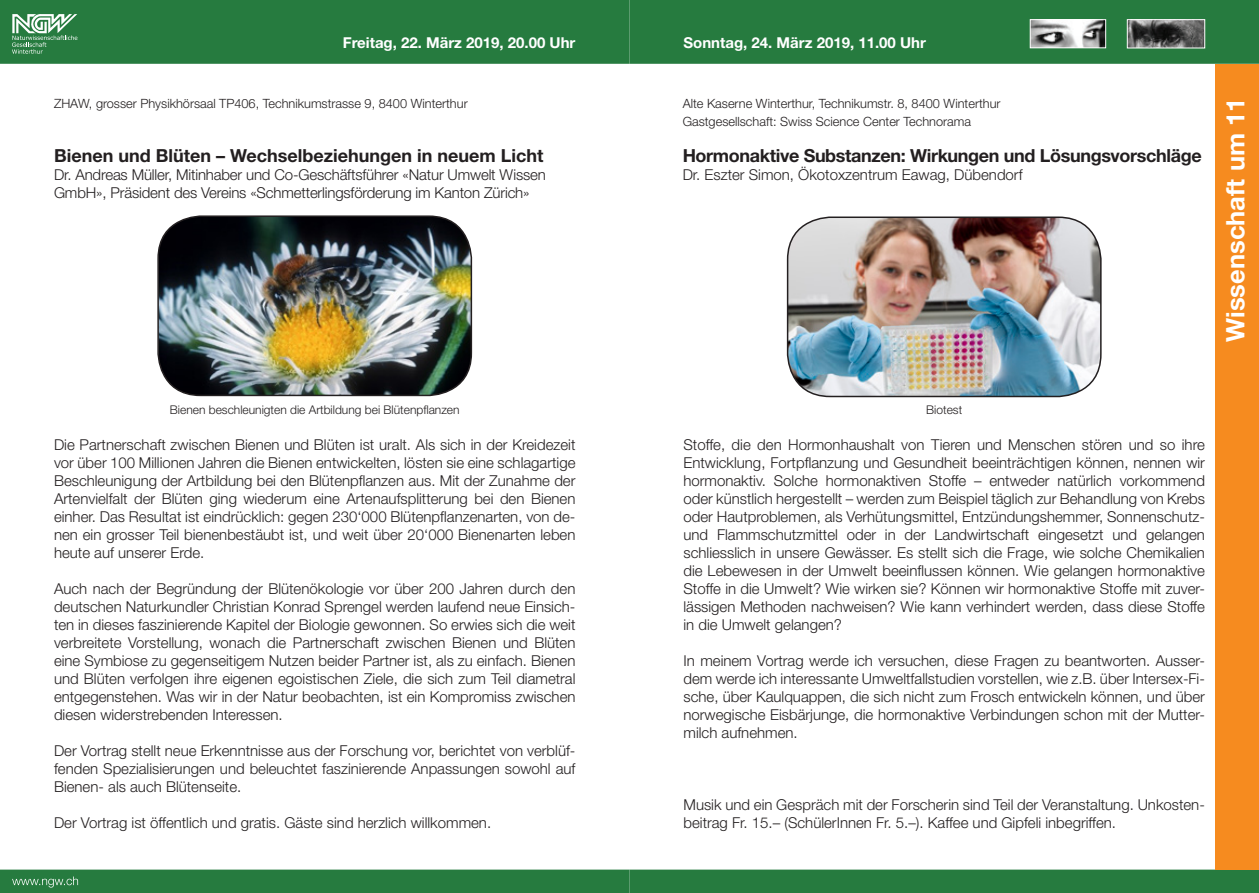
<style>
.page{position:relative;width:1259px;height:893px;background:#fff}
.page>*{position:absolute;margin:0;border:0;box-sizing:border-box;transform-origin:0 0}
.GS_Exkursionen{font:700 25.5px "Helvetica Neue";color:#fff}
.GS_Vortrag_Titel{font:700 18px "Helvetica Neue";letter-spacing:-.02em;color:#231f20}
.GS_Vortrag_Titel-2{font:700 18px "Helvetica Neue";color:#231f20}
.GS_Vortragstext{font:300 15px/18px "Helvetica Neue";color:#231f20;text-align:justify}
.t1{font:700 15px "Helvetica Neue";color:#fff}
.GS_Vortragstext_Kopf{font:300 12.75px "Helvetica Neue";color:#231f20}
.GS_Vortragstext-2{font:300 12px "Helvetica Neue";color:#231f20}
</style>
<div class="page">
<div style="left:0;top:0;width:1259px;height:64px;background:#267b3f"></div>
<img style="left:1032px;top:21px;width:72px;height:25px">
<div style="left:1030px;top:19px;width:76px;height:29px;border:1px solid #fff"></div>
<img style="left:1129px;top:21px;width:74px;height:25px">
<div style="left:1127px;top:19px;width:78px;height:29px;border:1px solid #fff"></div>
<div style="left:0;top:870px;width:1259px;height:23px;background:#267b3f"></div>
<img style="left:159px;top:216px;width:312px;height:179px">
<div style="left:157px;top:215px;width:315px;height:181px;border:2px solid #231f20;border-radius:43px"></div>
<img style="left:787px;top:217px;width:314px;height:179px">
<div style="left:787px;top:216px;width:314px;height:181px;border:2px solid #231f20;border-radius:43px"></div>
<div style="left:1215px;top:64px;width:44px;height:806px;background:#f68b1f"></div>
<p class="t1" style="left:343px;top:34px;width:234px">Freitag, 22. März 2019, 20.00 Uhr</p>
<p class="t1" style="left:683px;top:34px;width:244px">Sonntag, 24. März 2019, 11.00 Uhr</p>
<p class="GS_Vortragstext_Kopf" style="left:54px;top:96px;width:415px">ZHAW, grosser Physikhörsaal TP406, Technikumstrasse 9, 8400 Winterthur</p>
<p class="GS_Vortrag_Titel-2" style="left:54px;top:144px;width:491px">Bienen und Blüten – Wechselbeziehungen in neuem Licht</p>
<p class="GS_Vortragstext" style="left:54px;top:165px;width:493px">Dr. Andreas Müller, Mitinhaber und Co-Geschäftsführer «Natur Umwelt Wissen<br>GmbH», Präsident des Vereins «Schmetterlingsförderung im Kanton Zürich»</p>
<p class="GS_Vortragstext_Kopf" style="left:682px;top:96px;width:319px">Alte Kaserne Winterthur, Technikumstr. 8, 8400 Winterthur</p>
<p class="GS_Vortragstext_Kopf" style="left:682px;top:114px;width:290px">Gastgesellschaft: Swiss Science Center Technorama</p>
<p class="GS_Vortrag_Titel" style="left:682px;top:144px;width:520px">Hormonaktive Substanzen: Wirkungen und Lösungsvorschläge</p>
<p class="GS_Vortragstext" style="left:682px;top:165px;width:341px">Dr. Eszter Simon, Ökotoxzentrum Eawag, Dübendorf</p>
<p class="GS_Exkursionen" style="left:1219px;top:342px;width:246px;rotate:-90deg">Wissenschaft um 11</p>
<p class="GS_Vortragstext-2" style="left:170px;top:402px;width:291px">Bienen beschleunigten die Artbildung bei Blütenpflanzen</p>
<p class="GS_Vortragstext" style="left:54px;top:435px;width:523px">Die Partnerschaft zwischen Bienen und Blüten ist uralt. Als sich in der Kreidezeit vor über 100 Millionen Jahren die Bienen entwickelten, lösten sie eine schlagartige Beschleunigung der Artbildung bei den Blütenpflanzen aus. Mit der Zunahme der Artenvielfalt der Blüten ging wiederum eine Artenaufsplitterung bei den Bienen einher. Das Resultat ist eindrücklich: gegen 230‘000 Blütenpflanzenarten, von de&shy;nen ein grosser Teil bienenbestäubt ist, und weit über 20‘000 Bienenarten leben heute auf unserer Erde.</p>
<p class="GS_Vortragstext" style="left:54px;top:579px;width:523px">Auch nach der Begründung der Blütenökologie vor über 200 Jahren durch den deutschen Naturkundler Christian Konrad Sprengel werden laufend neue Einsich&shy;ten in dieses faszinierende Kapitel der Biologie gewonnen. So erwies sich die weit verbreitete Vorstellung, wonach die Partnerschaft zwischen Bienen und Blüten eine Symbiose zu gegenseitigem Nutzen beider Partner ist, als zu einfach. Bienen und Blüten verfolgen ihre eigenen egoistischen Ziele, die sich zum Teil diametral entgegenstehen. Was wir in der Natur beobachten, ist ein Kompromiss zwischen diesen widerstrebenden Interessen.</p>
<p class="GS_Vortragstext" style="left:54px;top:741px;width:523px">Der Vortrag stellt neue Erkenntnisse aus der Forschung vor, berichtet von verblüf&shy;fenden Spezialisierungen und beleuchtet faszinierende Anpassungen sowohl auf Bienen- als auch Blütenseite.</p>
<p class="GS_Vortragstext" style="left:54px;top:813px;width:439px">Der Vortrag ist öffentlich und gratis. Gäste sind herzlich willkommen.</p>
<p class="GS_Vortragstext-2" style="left:926px;top:402px;width:37px">Biotest</p>
<p class="GS_Vortragstext" style="left:683px;top:435px;width:523px">Stoffe, die den Hormonhaushalt von Tieren und Menschen stören und so ihre Entwicklung, Fortpflanzung und Gesundheit beeinträchtigen können, nennen wir hormonaktiv. Solche hormonaktiven Stoffe – entweder natürlich vorkommend oder künstlich hergestellt – werden zum Beispiel täglich zur Behandlung von Krebs oder Hautproblemen, als Verhütungsmittel, Entzündungshemmer, Sonnenschutz&shy;und Flammschutzmittel oder in der Landwirtschaft eingesetzt und gelangen schliesslich in unsere Gewässer. Es stellt sich die Frage, wie solche Chemikalien die Lebewesen in der Umwelt beeinflussen können. Wie gelangen hormonaktive Stoffe in die Umwelt? Wie wirken sie? Können wir hormonaktive Stoffe mit zuver&shy;lässigen Methoden nachweisen? Wie kann verhindert werden, dass diese Stoffe in die Umwelt gelangen?</p>
<p class="GS_Vortragstext" style="left:683px;top:651px;width:523px">In meinem Vortrag werde ich versuchen, diese Fragen zu beantworten. Ausser&shy;dem werde ich interessante Umweltfallstudien vorstellen, wie z.B. über Intersex-Fi&shy;sche, über Kaulquappen, die sich nicht zum Frosch entwickeln können, und über norwegische Eisbärjunge, die hormonaktive Verbindungen schon mit der Mutter&shy;milch aufnehmen.</p>
<p class="GS_Vortragstext" style="left:683px;top:795px;width:523px">Musik und ein Gespräch mit der Forscherin sind Teil der Veranstaltung. Unkosten&shy;beitrag Fr. 15.– (SchülerInnen Fr. 5.–). Kaffee und Gipfeli inbegriffen.</p>
</div>
